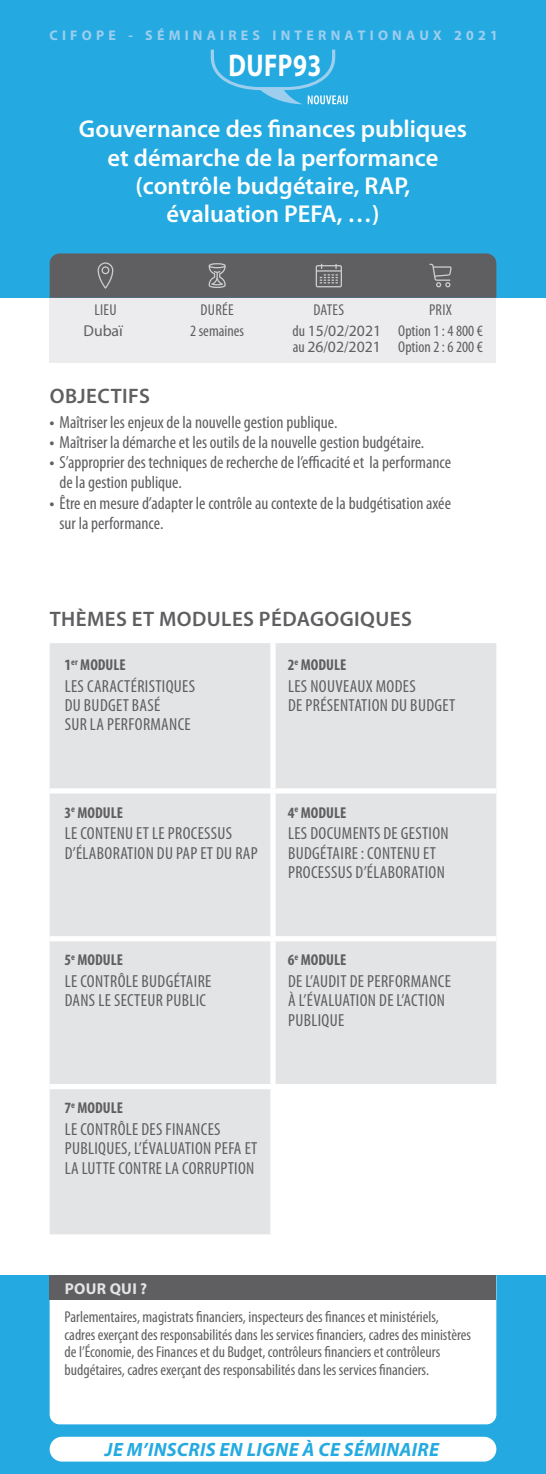
<style>
.page{position:relative;width:546px;height:1474px;background:#fff}
.page>*{position:absolute;margin:0;border:0;box-sizing:border-box;transform-origin:0 0}
.t1{font:700 31.5px "Myriad Pro";letter-spacing:.02em;color:#fff;scale:.8 1}
.t2{font:600 24.5px/28px "Myriad Pro";color:#fff;text-align:center}
.t3{font:600 21px "Myriad Pro";letter-spacing:.02em;color:#5f5f62}
.t4{font:italic 700 19.25px "Myriad Pro";letter-spacing:.02em;color:#24aae1}
.t5{font:condensed 17.5px/19.2px "Myriad Pro";letter-spacing:.02em;color:#5f5f62}
.t6{font:condensed 17.5px/20.1px "Myriad Pro";color:#5f5f62}
.t7{font:condensed 15.75px/21.7px "Myriad Pro";color:#5f5f62;text-align:center}
.t8{font:700 condensed 15.75px "Myriad Pro";color:#5f5f62}
.t9{font:15.75px "Myriad Pro";color:#5f5f62}
.t10{font:700 15.75px "Myriad Pro";letter-spacing:.02em;color:#e3e4e6}
.t11{font:700 14px "Myriad Pro";letter-spacing:.3em;color:#9eceee}
.s1{font-stretch:normal}
.s2{font-stretch:condensed}
.s3{font-weight:700}
</style>
<div class="page">
<div style="left:0;top:1275px;width:546px;height:198px;background:#24aae1"></div>
<div style="left:50px;top:298px;width:446px;height:64px;background:#ececee"></div>
<div style="left:50px;top:1300px;width:446px;height:124px;background:#fff"></div>
<div style="left:0;top:0;width:546px;height:298px;background:#24aae1"></div>
<svg style="left:50px;top:253px;width:446px;height:45px;background:#616367"></svg>
<div style="left:50px;top:1275px;width:446px;height:25px;background:#5f5f62"></div>
<svg style="left:50px;top:643px;width:446px;height:591px;background:#e6e6e8"></svg>
<div style="left:270px;top:643px;width:5px;height:145px;background:#fff"></div>
<div style="left:50px;top:788px;width:223px;height:5px;background:#fff"></div>
<div style="left:273px;top:788px;width:223px;height:5px;background:#fff"></div>
<div style="left:270px;top:793px;width:5px;height:143px;background:#fff"></div>
<div style="left:50px;top:936px;width:223px;height:5px;background:#fff"></div>
<div style="left:273px;top:936px;width:223px;height:5px;background:#fff"></div>
<div style="left:270px;top:941px;width:5px;height:142px;background:#fff"></div>
<div style="left:50px;top:1083px;width:223px;height:6px;background:#fff"></div>
<div style="left:273px;top:1083px;width:223px;height:6px;background:#fff"></div>
<div style="left:270px;top:1089px;width:5px;height:145px;background:#fff"></div>
<svg style="left:211px;top:50px;width:136px;height:54px"></svg>
<div style="left:50px;top:1436px;width:446px;height:25px;background:#fff;border-radius:12px"></div>
<p class="t11" style="left:50px;top:26px;width:450px">CIFOPE - SÉMINAIRES INTERNATIONAUX 2021</p>
<h1 class="t1" style="left:228px;top:45px;width:118px">DUFP93</h1>
<h2 class="t2" style="left:79px;top:116px;width:389px">Gouvernance des finances publiques et démarche de la performance (contrôle budgétaire, RAP, évaluation PEFA, …)</h2>
<p class="t7" style="left:94px;top:299px;width:24px">LIEU</p>
<p class="t9" style="left:83px;top:321px;width:41px">Dubaï</p>
<p class="t7" style="left:190px;top:299px;width:55px">DURÉE<br>2 semaines</p>
<p class="t7" style="left:292px;top:299px;width:90px;text-align:left;text-indent:21px">DATES<br>du <span class="s1">15</span>/<span class="s1">02</span>/<span class="s1">2021</span></p>
<p class="t9" style="left:293px;top:337px;width:89px"><span class="s2">au</span> 26<span class="s2">/</span>02<span class="s2">/</span>2021</p>
<p class="t7" style="left:398px;top:299px;width:86px">PRIX<br>Option 1 : 4 800 €</p>
<p class="t7" style="left:398px;top:336px;width:86px">Option 2 : 6 200 €</p>
<p class="t3" style="left:50px;top:384px;width:102px">OBJECTIFS</p>
<p class="t6" style="left:50px;top:412px;width:289px"><span class="s3">•</span> Maîtriser les enjeux de la nouvelle gestion publique.</p>
<p class="t6" style="left:50px;top:432px;width:376px"><span class="s3">•</span> Maîtriser la démarche et les outils de la nouvelle gestion budgétaire.</p>
<p class="t6" style="left:60px;top:453px;width:393px;text-indent:-10px"><span class="s3">•</span> S’approprier des techniques de recherche de l’efficacité et la performance de la gestion publique.</p>
<p class="t6" style="left:60px;top:493px;width:393px;text-indent:-10px"><span class="s3">•</span> Être en mesure d’adapter le contrôle au contexte de la budgétisation axée sur la performance.</p>
<p class="t3" style="left:50px;top:607px;width:363px">THÈMES ET MODULES PÉDAGOGIQUES</p>
<p class="t8" style="left:64px;top:654px;width:63px">1<sup>er</sup> MODULE</p>
<p class="t5" style="left:65px;top:676px;width:132px">LES CARACTÉRISTIQUES<br>DU BUDGET BASÉ<br>SUR LA PERFORMANCE</p>
<p class="t8" style="left:288px;top:654px;width:60px">2<sup>e</sup> MODULE</p>
<p class="t5" style="left:288px;top:676px;width:169px">LES NOUVEAUX MODES<br>DE PRÉSENTATION DU BUDGET</p>
<p class="t8" style="left:64px;top:802px;width:60px">3<sup>e</sup> MODULE</p>
<p class="t5" style="left:65px;top:824px;width:195px">LE CONTENU ET LE PROCESSUS<br>D’ÉLABORATION DU PAP ET DU RAP</p>
<p class="t8" style="left:288px;top:802px;width:60px">4<sup>e</sup> MODULE</p>
<p class="t5" style="left:288px;top:824px;width:162px">LES DOCUMENTS DE GESTION<br>BUDGÉTAIRE : CONTENU ET<br>PROCESSUS D’ÉLABORATION</p>
<p class="t8" style="left:64px;top:950px;width:60px">5<sup>e</sup> MODULE</p>
<p class="t5" style="left:65px;top:972px;width:148px">LE CONTRÔLE BUDGÉTAIRE<br>DANS LE SECTEUR PUBLIC</p>
<p class="t8" style="left:64px;top:1098px;width:60px">7<sup>e</sup> MODULE</p>
<p class="t5" style="left:65px;top:1119px;width:194px">LE CONTRÔLE DES FINANCES<br>PUBLIQUES, L’ÉVALUATION PEFA ET<br>LA LUTTE CONTRE LA CORRUPTION</p>
<p class="t8" style="left:288px;top:950px;width:60px">6<sup>e</sup> MODULE</p>
<p class="t5" style="left:288px;top:972px;width:164px">DE L’AUDIT DE PERFORMANCE<br>À L’ÉVALUATION DE L’ACTION<br>PUBLIQUE</p>
<p class="t10" style="left:65px;top:1278px;width:84px">POUR QUI ?</p>
<p class="t7" style="left:65px;top:1308px;width:408px;line-height:17.5px;text-align:left">Parlementaires, magistrats financiers, inspecteurs des finances et ministériels, cadres exerçant des responsabilités dans les services financiers, cadres des ministères de l’Économie, des Finances et du Budget, contrôleurs financiers et contrôleurs budgétaires, cadres exerçant des responsabilités dans les services financiers.</p>
<p class="t4" style="left:105px;top:1437px;width:335px">JE M’INSCRIS EN LIGNE À CE SÉMINAIRE</p>
</div>
